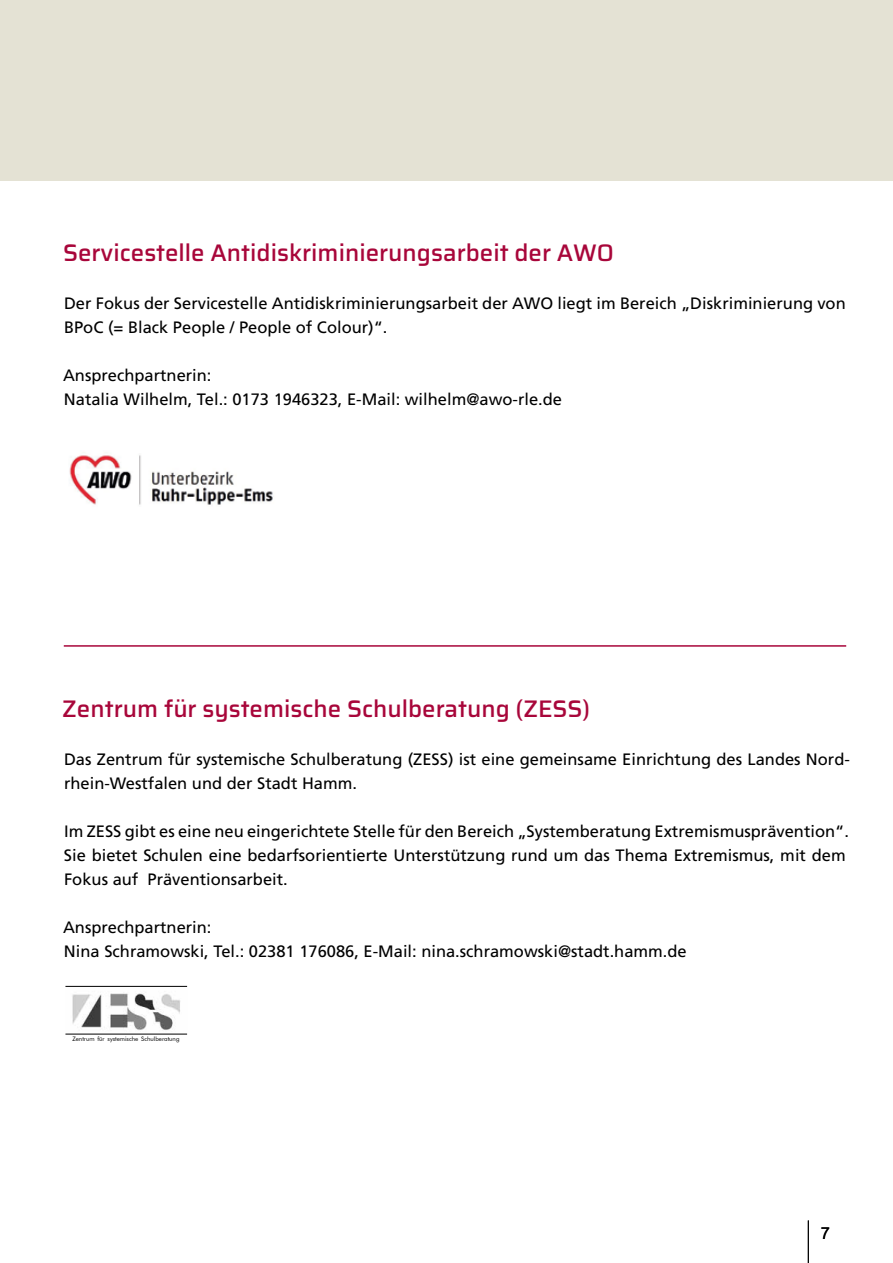
<style>
.page{position:relative;width:893px;height:1263px;background:#fff}
.page>*{position:absolute;margin:0;border:0;box-sizing:border-box;transform-origin:0 0}
.t1{font:500 24px "Saira";color:#a8063a}
.t2{font:16.5px/24px "Frutiger";color:#000}
.t3{font:16.5px "Arial";color:#000}
.t4{font:6.15px "Futura BT";color:#000}
</style>
<div class="page">
<hr style="left:808px;top:1220px;width:1px;height:43px;background:#000">
<hr style="left:64px;top:645px;width:782px;height:2px;background:#a8063a">
<img style="left:72px;top:993px;width:108px;height:37px">
<hr style="left:65px;top:1034px;width:122px;height:1px;background:#000">
<hr style="left:65px;top:986px;width:122px;height:1px;background:#000">
<img style="left:69px;top:455px;width:204px;height:50px">
<div style="left:0;top:0;width:893px;height:181px;background:#e4e2d4"></div>
<h1 class="t1" style="left:63px;top:234px;width:552px">Servicestelle Antidiskriminierungsarbeit der AWO</h1>
<p class="t2" style="left:64px;top:291px;width:783px">Der Fokus der Servicestelle Antidiskriminierungsarbeit der AWO liegt im Bereich „Diskriminierung von<br>BPoC (= Black People / People of Colour)“.</p>
<p class="t2" style="left:63px;top:363px;width:500px">Ansprechpartnerin:<br>Natalia Wilhelm, Tel.: 0173 1946323, E-Mail: wilhelm@awo-rle.de</p>
<h1 class="t1" style="left:62px;top:690px;width:530px">Zentrum für systemische Schulberatung (ZESS)</h1>
<p class="t2" style="left:64px;top:747px;width:787px">Das Zentrum für systemische Schulberatung (ZESS) ist eine gemeinsame Einrichtung des Landes Nord&shy;rhein-Westfalen und der Stadt Hamm.</p>
<p class="t2" style="left:64px;top:819px;width:786px">Im ZESS gibt es eine neu eingerichtete Stelle für den Bereich „Systemberatung Extremismusprävention“.<br>Sie bietet Schulen eine bedarfsorientierte Unterstützung rund um das Thema Extremismus, mit dem<br>Fokus auf Präventionsarbeit.</p>
<p class="t2" style="left:63px;top:915px;width:625px">Ansprechpartnerin:<br>Nina Schramowski, Tel.: 02381 176086, E-Mail: nina.schramowski@stadt.hamm.de</p>
<p class="t4" style="left:72px;top:1035px;width:109px">Zentrum für systemische Schulberatung</p>
<p class="t3" style="left:821px;top:1222px;width:11px">7</p>
</div>
